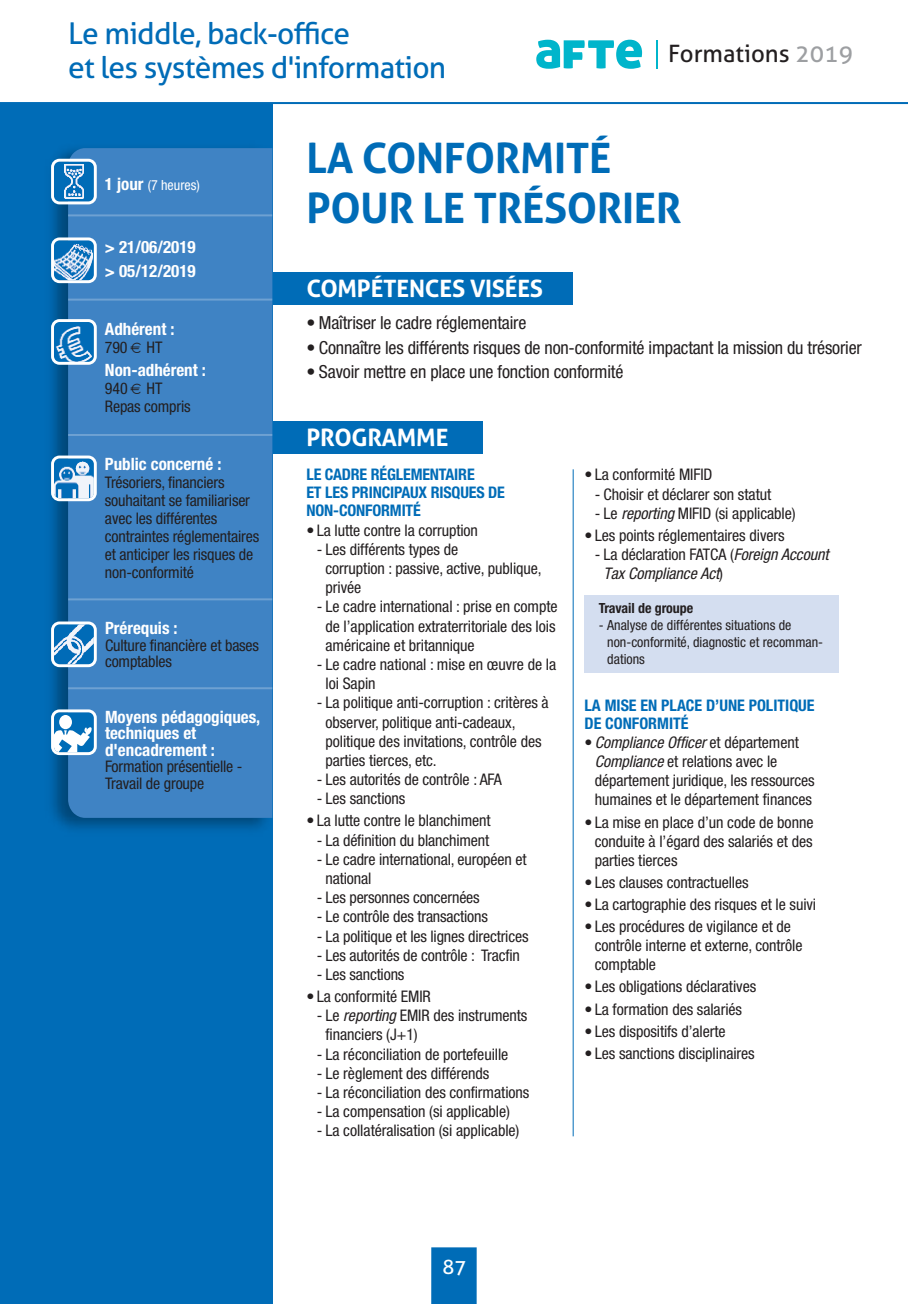
<style>
.page{position:relative;width:908px;height:1304px;background:#fff}
.page>*{position:absolute;margin:0;border:0;box-sizing:border-box;transform-origin:0 0}
.t1{font:700 42px/50.4px "Aller";letter-spacing:-.01em;color:#006cb7}
.t2{font:30px/34px "Aller";letter-spacing:-.025em;color:#006cb7}
.t3{font:700 24px "Aller";letter-spacing:-.01em;color:#fff}
.t4{font:24px "Aller";color:#231f20}
.t5{font:20px "Aller";color:#fff}
.t6{font:condensed 18px "Helvetica Neue";letter-spacing:-.01em;color:#231f20}
.t7{font:700 condensed 17px/16.4px "Helvetica Neue";color:#fff}
.t8{font:condensed 16px/19.2px "Helvetica Neue";letter-spacing:-.005em;color:#231f20}
.t9{font:700 condensed 16px/18px "Helvetica Neue";letter-spacing:-.01em;color:#006cb7}
.t10{font:italic condensed 16px/19.2px "Helvetica Neue";letter-spacing:-.005em;color:#231f20}
.t11{font:condensed 14px/16.8px "Helvetica Neue";color:#231f20}
.t12{font:700 condensed 14px "Helvetica Neue";letter-spacing:-.005em;color:#231f20}
.t13{font:condensed 14px "Helvetica Neue";color:#fff}
.s1{color:#9d9fa2}
.s2{font-weight:700;font-size:17px}
.s3{font-style:italic}
.s4{font-style:normal}
</style>
<div class="page">
<div style="left:431px;top:1247px;width:45px;height:57px;background:#006cb7"></div>
<div style="left:0;top:103px;width:272px;height:1201px;background:#006cb7"></div>
<hr style="left:0;top:102px;width:907px;height:2px;background:#006cb7">
<svg style="left:656px;top:40px;width:1px;height:28px"></svg>
<svg style="left:536px;top:40px;width:105px;height:29px"></svg>
<div style="left:255px;top:421px;width:227px;height:32px;background:#006cb7"></div>
<div style="left:255px;top:272px;width:318px;height:32px;background:#006cb7"></div>
<div style="left:584px;top:595px;width:254px;height:78px;background:#d4def0"></div>
<hr style="left:572px;top:469px;width:1px;height:667px;background:#006cb7">
<img style="left:51px;top:138px;width:228px;height:704px">
<div style="left:68px;top:148px;width:204px;height:670px;background:#3f83c4"></div>
<hr style="left:68px;top:214px;width:204px;height:2px;background:#fff;opacity:.25">
<hr style="left:68px;top:299px;width:204px;height:2px;background:#fff;opacity:.25">
<hr style="left:68px;top:434px;width:204px;height:2px;background:#6ca0d2">
<hr style="left:68px;top:598px;width:204px;height:2px;background:#fff;opacity:.25">
<hr style="left:68px;top:687px;width:204px;height:2px;background:#6299ce">
<svg style="left:51px;top:159px;width:46px;height:45px"></svg>
<svg style="left:51px;top:237px;width:46px;height:46px"></svg>
<svg style="left:51px;top:319px;width:46px;height:46px"></svg>
<svg style="left:51px;top:456px;width:46px;height:45px"></svg>
<svg style="left:51px;top:621px;width:46px;height:46px"></svg>
<svg style="left:51px;top:709px;width:46px;height:46px"></svg>
<svg style="left:130px;top:342px;width:11px;height:11px"></svg>
<svg style="left:130px;top:384px;width:11px;height:10px"></svg>
<h2 class="t2" style="left:68px;top:17px;width:379px">le middle, back-office<br>et les systèmes d'information</h2>
<h3 class="t4" style="left:668px;top:39px;width:186px">Formations <span class="s1">2019</span></h3>
<p class="t13" style="left:105px;top:180px;width:96px"><span class="s2">1 jour</span> (7 heures)</p>
<p class="t7" style="left:105px;top:234px;width:92px;line-height:23.6px">&gt; 21/06/2019 &gt; 05/12/2019</p>
<p class="t7" style="left:105px;top:319px;width:71px">Adhérent :</p>
<p class="t8" style="left:105px;top:339px;width:59px">790 HT</p>
<p class="t7" style="left:105px;top:361px;width:102px">Non-adhérent :</p>
<p class="t8" style="left:105px;top:381px;width:87px;line-height:18px">940 HT<br>Repas compris</p>
<p class="t7" style="left:105px;top:455px;width:118px">Public concerné :</p>
<p class="t8" style="left:105px;top:475px;width:156px;line-height:18px">Trésoriers, financiers souhaitant se familiariser avec les différentes contraintes réglementaires et anticiper les risques de non-conformité</p>
<p class="t7" style="left:105px;top:619px;width:74px">Prérequis :</p>
<p class="t8" style="left:105px;top:638px;width:155px;line-height:16.4px">Culture financière et bases comptables</p>
<p class="t7" style="left:105px;top:708px;width:157px">Moyens pédagogiques, techniques et d'encadrement :</p>
<p class="t8" style="left:105px;top:760px;width:139px;line-height:16.4px">Formation présentielle -<br>Travail de groupe</p>
<h1 class="t1" style="left:306px;top:132px;width:376px">LA CONFORMITÉ<br>POUR LE TRÉSORIER</h1>
<h3 class="t3" style="left:306px;top:273px;width:238px">COMPÉTENCES VISÉES</h3>
<p class="t6" style="left:306px;top:316px;width:221px">• Maîtriser le cadre réglementaire</p>
<p class="t6" style="left:306px;top:341px;width:556px">• Connaître les différents risques de non-conformité impactant la mission du trésorier</p>
<p class="t6" style="left:306px;top:365px;width:318px">• Savoir mettre en place une fonction conformité</p>
<h3 class="t3" style="left:306px;top:422px;width:143px">PROGRAMME</h3>
<p class="t9" style="left:306px;top:467px;width:200px">LE CADRE RÉGLEMENTAIRE<br>ET LES PRINCIPAUX RISQUES DE<br>NON-CONFORMITÉ</p>
<p class="t8" style="left:306px;top:522px;width:173px">• La lutte contre la corruption</p>
<p class="t8" style="left:325px;top:541px;width:218px;text-indent:-9px">- Les différents types de<br>corruption : passive, active, publique, privée</p>
<p class="t8" style="left:325px;top:598px;width:233px;text-indent:-9px">- Le cadre international : prise en compte de l’application extraterritoriale des lois américaine et britannique</p>
<p class="t8" style="left:325px;top:656px;width:232px;text-indent:-9px">- Le cadre national : mise en œuvre de la loi Sapin</p>
<p class="t8" style="left:325px;top:694px;width:225px;text-indent:-9px">- La politique anti-corruption : critères à observer, politique anti-cadeaux, politique des invitations, contrôle des parties tierces, etc.</p>
<p class="t8" style="left:316px;top:771px;width:186px">- Les autorités de contrôle : AFA</p>
<p class="t8" style="left:316px;top:790px;width:90px">- Les sanctions</p>
<p class="t8" style="left:306px;top:812px;width:186px">• La lutte contre le blanchiment</p>
<p class="t8" style="left:316px;top:832px;width:174px">- La définition du blanchiment</p>
<p class="t8" style="left:325px;top:851px;width:202px;text-indent:-9px">- Le cadre international, européen et national</p>
<p class="t8" style="left:316px;top:889px;width:164px">- Les personnes concernées</p>
<p class="t8" style="left:316px;top:908px;width:173px">- Le contrôle des transactions</p>
<p class="t8" style="left:316px;top:928px;width:213px">- La politique et les lignes directrices</p>
<p class="t8" style="left:316px;top:947px;width:205px">- Les autorités de contrôle : Tracfin</p>
<p class="t8" style="left:316px;top:966px;width:89px">- Les sanctions</p>
<p class="t8" style="left:306px;top:988px;width:126px">• La conformité EMIR</p>
<p class="t8" style="left:325px;top:1007px;width:203px;text-indent:-9px">- Le <span class="s3">reporting</span> EMIR des instruments financiers (J+1)</p>
<p class="t8" style="left:316px;top:1046px;width:193px">- La réconciliation de portefeuille</p>
<p class="t8" style="left:316px;top:1065px;width:174px">- Le règlement des différends</p>
<p class="t8" style="left:316px;top:1084px;width:214px">- La réconciliation des confirmations</p>
<p class="t8" style="left:316px;top:1103px;width:194px">- La compensation (si applicable)</p>
<p class="t8" style="left:316px;top:1122px;width:204px">- La collatéralisation (si applicable)</p>
<p class="t8" style="left:584px;top:466px;width:129px">• La conformité MIFID</p>
<p class="t8" style="left:594px;top:486px;width:178px">- Choisir et déclarer son statut</p>
<p class="t8" style="left:594px;top:505px;width:202px">- Le <span class="s3">reporting</span> MIFID (si applicable)</p>
<p class="t8" style="left:584px;top:527px;width:201px">• Les points réglementaires divers</p>
<p class="t10" style="left:603px;top:546px;width:226px;text-indent:-9px"><span class="s4">- La déclaration FATCA (</span>Foreign Account<br>Tax Compliance Act<span class="s4">)</span></p>
<p class="t12" style="left:598px;top:603px;width:96px">Travail de groupe</p>
<p class="t11" style="left:607px;top:618px;width:217px;text-indent:-9px">- Analyse de différentes situations de non-conformité, diagnostic et recomman&shy;dations</p>
<p class="t9" style="left:584px;top:697px;width:231px">LA MISE EN PLACE D’UNE POLITIQUE<br>DE CONFORMITÉ</p>
<p class="t8" style="left:594px;top:734px;width:221px;text-indent:-10px">• <span class="s3">Compliance Officer</span> et département <span class="s3">Compliance</span> et relations avec le département juridique, les ressources humaines et le département finances</p>
<p class="t8" style="left:594px;top:814px;width:220px;text-align:justify;text-indent:-10px">• La mise en place d’un code de bonne conduite à l’égard des salariés et des parties tierces</p>
<p class="t8" style="left:584px;top:874px;width:165px">• Les clauses contractuelles</p>
<p class="t8" style="left:584px;top:896px;width:233px">• La cartographie des risques et le suivi</p>
<p class="t8" style="left:594px;top:918px;width:209px;text-indent:-10px">• Les procédures de vigilance et de contrôle interne et externe, contrôle comptable</p>
<p class="t8" style="left:584px;top:979px;width:173px">• Les obligations déclaratives</p>
<p class="t8" style="left:584px;top:1001px;width:159px">• La formation des salariés</p>
<p class="t8" style="left:584px;top:1023px;width:143px">• Les dispositifs d’alerte</p>
<p class="t8" style="left:584px;top:1045px;width:172px">• Les sanctions disciplinaires</p>
<p class="t5" style="left:442px;top:1255px;width:26px">87</p>
</div>
